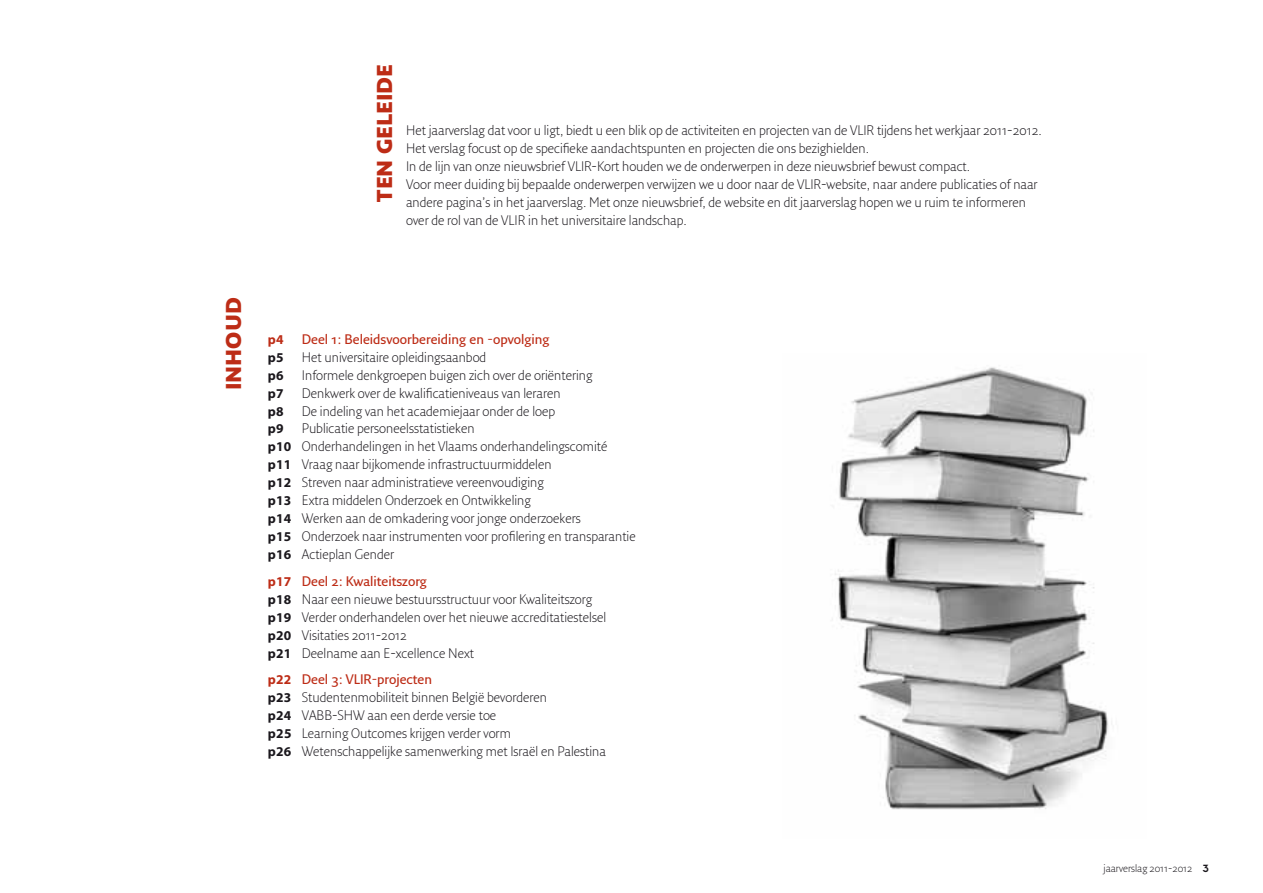
<style>
.page{position:relative;width:1263px;height:893px;background:#fff}
.page>*{position:absolute;margin:0;border:0;box-sizing:border-box;transform-origin:0 0}
.t1{font:900 21px "Fresco Sans Std";color:#bd2c16}
.t2{font:300 13.5px/18px "Fresco Sans Std";color:#1a171c}
.t3{font:600 13.5px "Fresco Sans Std";color:#bd2c16}
.t4{font:700 13.5px "Myriad";letter-spacing:.025em;color:#1a171c}
.t5{font:700 13.5px "Myriad";color:#bd2c16}
.t6{font:300 10.5px "Fresco Sans Std";color:#1a171c}
.s1{font-family:"Myriad";font-weight:700}
.s2{font-family:"Myriad";font-weight:700;color:#bd2c16}
.s3{font-weight:600;color:#bd2c16}
.s4{font-family:"Chalet Tokyo";font-weight:400}
</style>
<div class="page">
<img style="left:832px;top:367px;width:280px;height:443px">
<h1 class="t1" style="left:371px;top:202px;width:139px;rotate:-90deg">Ten geleide</h1>
<p class="t2" style="left:406px;top:121px;width:637px">Het jaarverslag dat voor u ligt, biedt u een blik op de activiteiten en projecten van de VLIR tijdens het werkjaar 2011-2012.<br>Het verslag focust op de specifieke aandachtspunten en projecten die ons bezighielden.<br>In de lijn van onze nieuwsbrief VLIR-Kort houden we de onderwerpen in deze nieuwsbrief bewust compact.<br>Voor meer duiding bij bepaalde onderwerpen verwijzen we u door naar de VLIR-website, naar andere publicaties of naar andere pagina’s in het jaarverslag. Met onze nieuwsbrief, de website en dit jaarverslag hopen we u ruim te informeren over de rol van de VLIR in het universitaire landschap.</p>
<h1 class="t1" style="left:220px;top:390px;width:94px;rotate:-90deg">Inhoud</h1>
<p class="t5" style="left:268px;top:332px;width:17px">p4</p>
<p class="t3" style="left:302px;top:330px;width:249px">Deel 1: Beleidsvoorbereiding en -opvolging</p>
<p class="t4" style="left:268px;top:350px;width:17px">p5</p>
<p class="t2" style="left:302px;top:347px;width:186px">Het universitaire opleidingsaanbod</p>
<p class="t4" style="left:268px;top:368px;width:17px">p6</p>
<p class="t2" style="left:302px;top:365px;width:292px">Informele denkgroepen buigen zich over de oriëntering</p>
<p class="t4" style="left:268px;top:386px;width:17px">p7</p>
<p class="t2" style="left:302px;top:383px;width:260px">Denkwerk over de kwalificatieniveaus van leraren</p>
<p class="t4" style="left:268px;top:404px;width:17px">p8</p>
<p class="t2" style="left:302px;top:401px;width:255px">De indeling van het academiejaar onder de loep</p>
<p class="t4" style="left:268px;top:422px;width:17px">p9</p>
<p class="t2" style="left:268px;top:419px;width:369px;text-indent:34px">Publicatie personeelsstatistieken<br><span class="s1">p10</span> Onderhandelingen in het Vlaams onderhandelingscomité<br><span class="s1">p11</span> Vraag naar bijkomende infrastructuurmiddelen<br><span class="s1">p12</span> Streven naar administratieve vereenvoudiging<br><span class="s1">p13</span> Extra middelen Onderzoek en Ontwikkeling<br><span class="s1">p14</span> Werken aan de omkadering voor jonge onderzoekers<br><span class="s1">p15</span> Onderzoek naar instrumenten voor profilering en transparantie <span class="s1">p16</span> Actieplan Gender</p>
<p class="t2" style="left:268px;top:572px;width:340px"><span class="s2">p17</span> <span class="s3">Deel 2: Kwaliteitszorg<br></span><span class="s1">p18</span> Naar een nieuwe bestuursstructuur voor Kwaliteitszorg <span class="s1">p19</span> Verder onderhandelen over het nieuwe accreditatiestelsel <span class="s1">p20</span> Visitaties 2011-2012<br><span class="s1">p21</span> Deelname aan E-xcellence Next</p>
<p class="t2" style="left:268px;top:670px;width:340px"><span class="s2">p22</span> <span class="s3">Deel 3: VLIR-projecten<br></span><span class="s1">p23</span> Studentenmobiliteit binnen België bevorderen<br><span class="s1">p24</span> VABB-SHW aan een derde versie toe<br><span class="s1">p25</span> Learning Outcomes krijgen verder vorm<br><span class="s1">p26</span> Wetenschappelijke samenwerking met Israël en Palestina</p>
<p class="t6" style="left:1103px;top:861px;width:107px">jaarverslag 2011-2012 <span class="s4">3</span></p>
</div>
